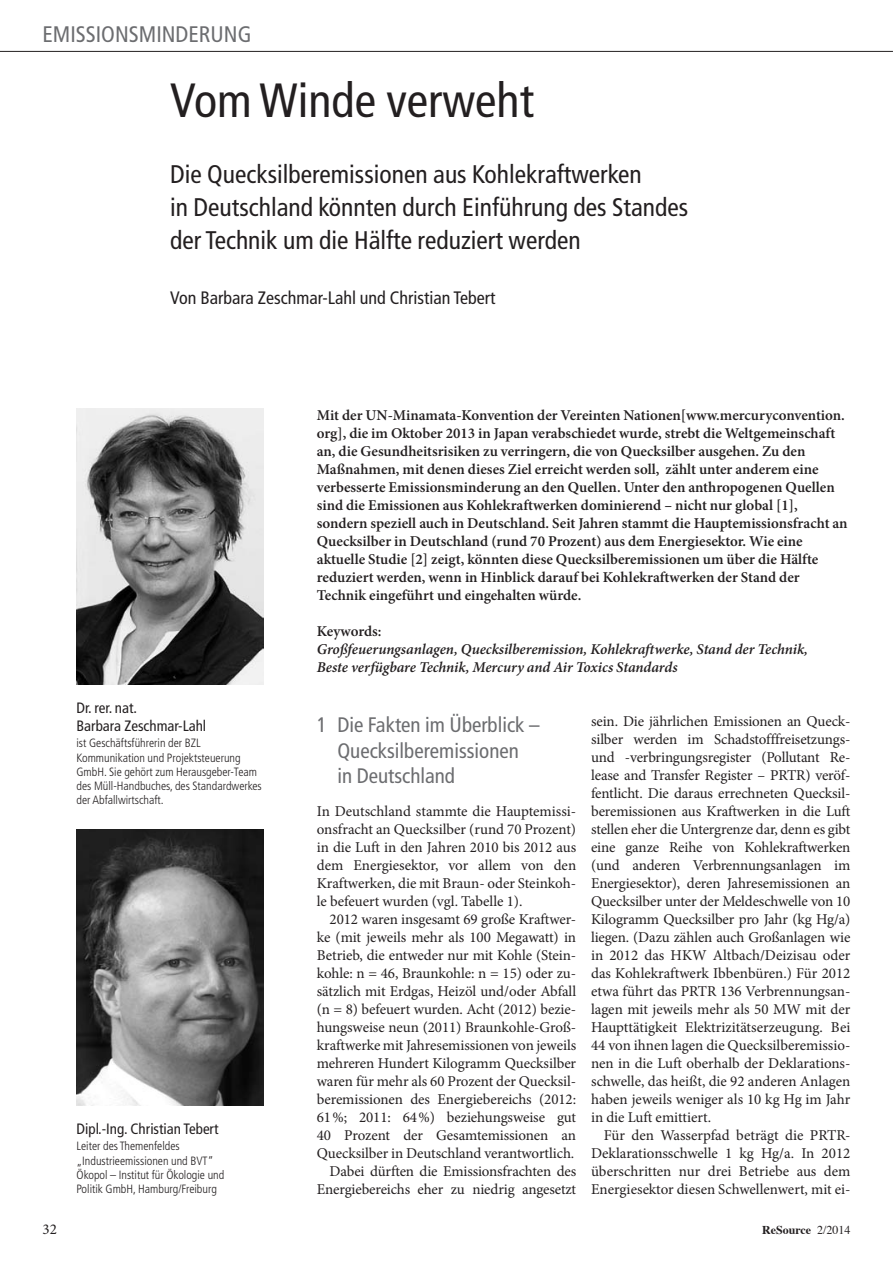
<style>
.page{position:relative;width:893px;height:1263px;background:#fff}
.page>*{position:absolute;margin:0;border:0;box-sizing:border-box;transform-origin:0 0}
.t1{font:condensed 48px "Frutiger LT Pro";color:#231f20}
.t2{font:condensed 25.5px/33px "Frutiger LT Pro";color:#231f20}
.t3{font:condensed 22.5px "Frutiger LT Pro";color:#6c6d70}
.t4{font:condensed 21px/25.5px "Frutiger LT Pro";color:#6c6d70}
.t5{font:condensed 18px "Frutiger LT Pro";color:#231f20}
.t6{font:15px/18px "Minion Pro";letter-spacing:-.005em;color:#231f20;text-align:justify}
.t7{font:600 15px/18px "Minion Pro";color:#231f20}
.t8{font:italic 600 15px/18px "Minion Pro";letter-spacing:-.005em;color:#231f20}
.t9{font:condensed 15px/18px "Frutiger LT Pro";color:#231f20}
.t10{font:300 condensed 12px/14.2px "Frutiger LT Pro";color:#231f20}
.t11{font:700 12px "Times";color:#231f20}
.s1{font-weight:400}
</style>
<div class="page">
<hr style="left:0;top:51px;width:893px;height:1px;background:#231f20">
<img style="left:77px;top:408px;width:187px;height:277px">
<img style="left:77px;top:829px;width:187px;height:277px">
<h3 class="t3" style="left:43px;top:21px;width:210px">EMISSIONSMINDERUNG</h3>
<h1 class="t1" style="left:170px;top:72px;width:365px">Vom Winde verweht</h1>
<h2 class="t2" style="left:170px;top:158px;width:520px">Die Quecksilberemissionen aus Kohlekraftwerken<br>in Deutschland könnten durch Einführung des Standes der Technik um die Hälfte reduziert werden</h2>
<p class="t5" style="left:170px;top:288px;width:327px">Von Barbara Zeschmar-Lahl und Christian Tebert</p>
<p class="t9" style="left:77px;top:699px;width:131px">Dr. rer. nat.<br>Barbara Zeschmar-Lahl</p>
<p class="t10" style="left:77px;top:736px;width:187px">ist Geschäftsführerin der BZL Kommunikation und Projektsteuerung GmbH. Sie gehört zum Herausgeber-Team des Müll-Handbuches, des Standardwerkes der Abfallwirtschaft.</p>
<p class="t9" style="left:77px;top:1120px;width:143px">Dipl.-Ing. Christian Tebert</p>
<p class="t10" style="left:77px;top:1139px;width:149px">Leiter des Themenfeldes „Industrieemissionen und BVT“<br>Ökopol – Institut für Ökologie und<br>Politik GmbH, Hamburg/Freiburg</p>
<p class="t7" style="left:317px;top:406px;width:532px">Mit der UN-Minamata-Konvention der Vereinten Nationen[www.mercuryconvention. org], die im Oktober 2013 in Japan verabschiedet wurde, strebt die Weltgemeinschaft an, die Gesundheitsrisiken zu verringern, die von Quecksilber ausgehen. Zu den Maßnahmen, mit denen dieses Ziel erreicht werden soll, zählt unter anderem eine verbesserte Emissionsminderung an den Quellen. Unter den anthropogenen Quellen sind die Emissionen aus Kohlekraftwerken dominierend – nicht nur global [1], sondern speziell auch in Deutschland. Seit Jahren stammt die Hauptemissionsfracht an Quecksilber in Deutschland (rund 70 Prozent) aus dem Energiesektor. Wie eine aktuelle Studie [2] zeigt, könnten diese Quecksilberemissionen um über die Hälfte reduziert werden, wenn in Hinblick darauf bei Kohlekraftwerken der Stand der Technik eingeführt und eingehalten würde.</p>
<p class="t7" style="left:317px;top:622px;width:66px">Keywords:</p>
<p class="t8" style="left:317px;top:640px;width:493px">Großfeuerungsanlagen, Quecksilberemission, Kohlekraftwerke, Stand der Technik,<br>Beste verfügbare Technik, Mercury and Air Toxics Standards</p>
<h3 class="t4" style="left:337px;top:712px;width:204px;text-indent:-21px">1 Die Fakten im Überblick –<br>Quecksilberemissionen<br>in Deutschland</h3>
<p class="t6" style="left:317px;top:802px;width:261px">In Deutschland stammte die Hauptemissi&shy;onsfracht an Quecksilber (rund 70 Prozent) in die Luft in den Jahren 2010 bis 2012 aus dem Energiesektor, vor allem von den Kraftwerken, die mit Braun- oder Steinkoh&shy;le befeuert wurden (vgl. Tabelle 1).</p>
<p class="t6" style="left:317px;top:910px;width:261px;text-align:right">2012 waren insgesamt 69 große Kraftwer&shy;ke (mit jeweils mehr als 100 Megawatt) in Betrieb, die entweder nur mit Kohle (Stein&shy;kohle: n = 46, Braunkohle: n = 15) oder zu&shy;sätzlich mit Erdgas, Heizöl und/oder Abfall (n = 8) befeuert wurden. Acht (2012) bezie&shy;hungsweise neun (2011) Braunkohle-Groß&shy;kraftwerke mit Jahresemissionen von jeweils mehreren Hundert Kilogramm Quecksilber waren für mehr als 60 Prozent der Quecksil&shy;beremissionen des Energiebereichs (2012:<br>61%; 2011: 64%) beziehungsweise gut 40 Prozent der Gesamtemissionen an Quecksilber in Deutschland verantwortlich.<br>Dabei dürften die Emissionsfrachten des Energiebereichs eher zu niedrig angesetzt</p>
<p class="t6" style="left:591px;top:712px;width:261px">sein. Die jährlichen Emissionen an Queck&shy;silber werden im Schadstofffreisetzungs&shy;und -verbringungsregister (Pollutant Re&shy;lease and Transfer Register – PRTR) veröf&shy;fentlicht. Die daraus errechneten Quecksil&shy;beremissionen aus Kraftwerken in die Luft stellen eher die Untergrenze dar, denn es gibt eine ganze Reihe von Kohlekraftwerken (und anderen Verbrennungsanlagen im Energiesektor), deren Jahresemissionen an Quecksilber unter der Meldeschwelle von 10<br>Kilogramm Quecksilber pro Jahr (kg Hg/a) liegen. (Dazu zählen auch Großanlagen wie in 2012 das HKW Altbach/Deizisau oder das Kohlekraftwerk Ibbenbüren.) Für 2012 etwa führt das PRTR 136 Verbrennungsan&shy;lagen mit jeweils mehr als 50 MW mit der Haupttätigkeit Elektrizitätserzeugung. Bei 44 von ihnen lagen die Quecksilberemissio&shy;nen in die Luft oberhalb der Deklarations&shy;schwelle, das heißt, die 92 anderen Anlagen haben jeweils weniger als 10 kg Hg im Jahr in die Luft emittiert.</p>
<p class="t6" style="left:591px;top:1126px;width:261px;text-indent:13px">Für den Wasserpfad beträgt die PRTR-Deklarationsschwelle 1 kg Hg/a. In 2012 überschritten nur drei Betriebe aus dem Energiesektor diesen Schwellenwert, mit ei-</p>
<p class="t6" style="left:43px;top:1220px;width:16px">32</p>
<p class="t11" style="left:762px;top:1218px;width:90px">ReSource <span class="s1">2/2014</span></p>
</div>
